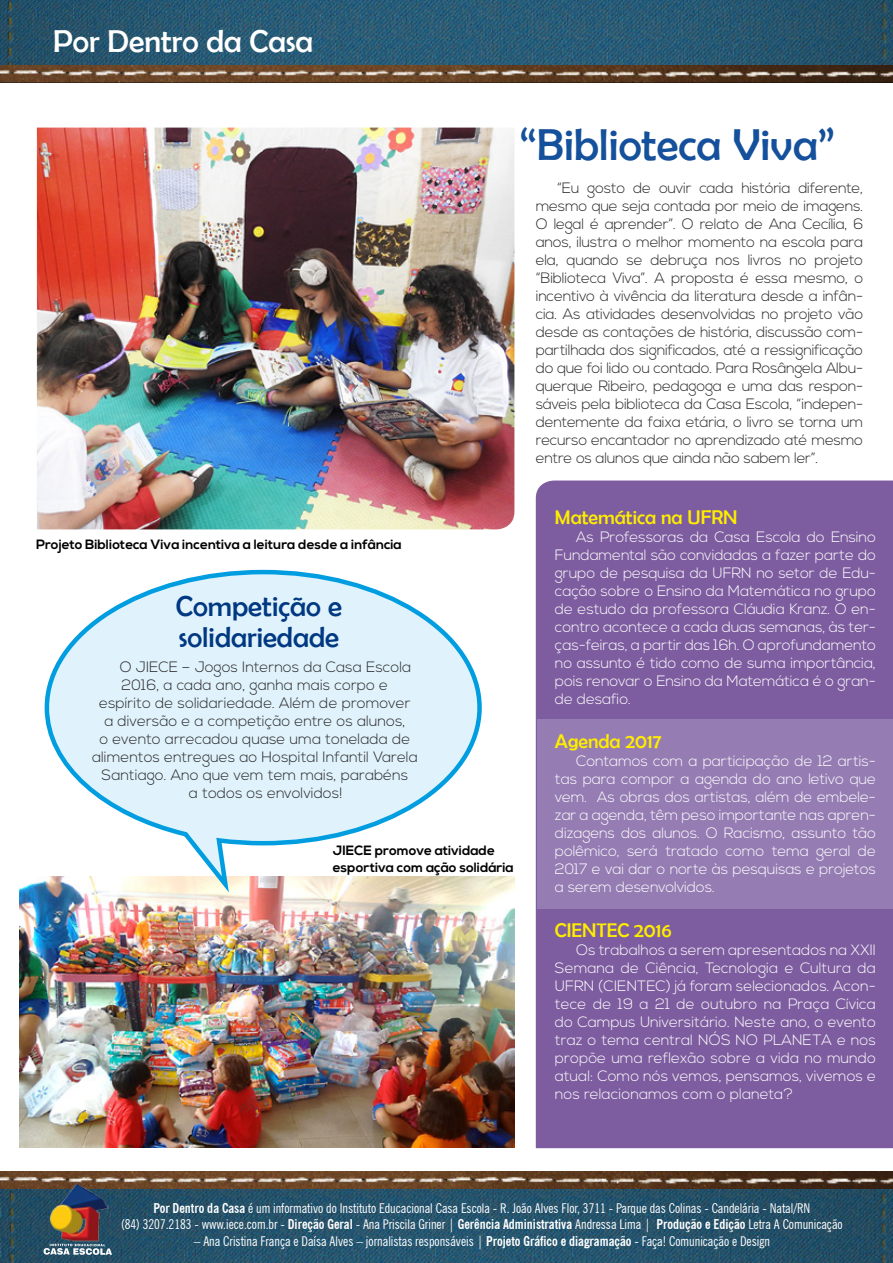
<style>
.page{position:relative;width:893px;height:1263px;background:#fff}
.page>*{position:absolute;margin:0;border:0;box-sizing:border-box;transform-origin:0 0}
.t1{font:44.85px "Berlin Sans FB";color:#14509b}
.t2{font:31.65px "Berlin Sans FB";color:#fff}
.t3{font:28.95px/31px "Berlin Sans FB";color:#003882}
.t4{font:19.95px "Berlin Sans FB";color:#ffed00}
.t5{font:300 15px/18px "Nexa";letter-spacing:-.01em;color:#fff;text-align:justify}
.t6{font:300 15px/18px "Nexa";color:#282829;text-align:justify}
.t7{font:condensed 13.5px/16.2px "News Gothic BT";color:#fff;text-align:center}
.t8{font:700 13.5px/16.2px "Nexa";color:#000}
.s1{font-weight:700}
</style>
<div class="page">
<img style="left:0;top:1188px;width:893px;height:75px">
<img style="left:0;top:0;width:893px;height:66px">
<img style="left:0;top:66px;width:893px;height:17px">
<img style="left:0;top:1171px;width:893px;height:17px">
<div style="left:536px;top:480px;width:357px;height:668px;background:#7d5d9f"></div>
<div style="left:538px;top:720px;width:355px;height:189px;background:#957cb3"></div>
<img style="left:37px;top:128px;width:477px;height:401px">
<img style="left:19px;top:876px;width:495px;height:272px">
<svg style="left:42px;top:569px;width:442px;height:331px"></svg>
<img style="left:49px;top:1182px;width:59px;height:60px">
<svg style="left:44px;top:1244px;width:68px;height:11px"></svg>
<h2 class="t2" style="left:53px;top:24px;width:261px">Por Dentro da Casa</h2>
<h1 class="t1" style="left:520px;top:120px;width:316px">“Biblioteca Viva”</h1>
<p class="t6" style="left:536px;top:180px;width:329px;text-indent:21px">“Eu gosto de ouvir cada história diferente, mesmo que seja contada por meio de imagens.<br>O legal é aprender”. O relato de Ana Cecília, 6 anos, ilustra o melhor momento na escola para ela, quando se debruça nos livros no projeto “Biblioteca Viva”. A proposta é essa mesmo, o incentivo à vivência da literatura desde a infân&shy;cia. As atividades desenvolvidas no projeto vão desde as contações de história, discussão com&shy;partilhada dos significados, até a ressignificação do que foi lido ou contado. Para Rosângela Albu&shy;querque Ribeiro, pedagoga e uma das respon&shy;sáveis pela biblioteca da Casa Escola, “indepen&shy;dentemente da faixa etária, o livro se torna um recurso encantador no aprendizado até mesmo entre os alunos que ainda não sabem ler”.</p>
<p class="t8" style="left:36px;top:537px;width:367px">Projeto Biblioteca Viva incentiva a leitura desde a infância</p>
<h3 class="t3" style="left:176px;top:590px;width:168px">Competição e solidariedade</h3>
<p class="t6" style="left:120px;top:658px;width:293px">O JIECE – Jogos Internos da Casa Escola</p>
<p class="t6" style="left:122px;top:676px;width:268px">2016, a cada ano, ganha mais corpo e</p>
<p class="t6" style="left:99px;top:694px;width:313px">espírito de solidariedade. Além de promover</p>
<p class="t6" style="left:104px;top:712px;width:303px">a diversão e a competição entre os alunos,</p>
<p class="t6" style="left:100px;top:730px;width:312px">o evento arrecadou quase uma tonelada de</p>
<p class="t6" style="left:92px;top:748px;width:327px">alimentos entregues ao Hospital Infantil Varela</p>
<p class="t6" style="left:102px;top:766px;width:308px">Santiago. Ano que vem tem mais, parabéns</p>
<p class="t6" style="left:189px;top:784px;width:155px">a todos os envolvidos!</p>
<p class="t8" style="left:333px;top:843px;width:183px">Jiece promove atividade esportiva com ação solidária</p>
<h3 class="t4" style="left:555px;top:506px;width:184px">Matemática na UFRN</h3>
<p class="t5" style="left:555px;top:528px;width:323px;text-indent:21px">As Professoras da Casa Escola do Ensino Fundamental são convidadas a fazer parte do grupo de pesquisa da UFRN no setor de Edu&shy;cação sobre o Ensino da Matemática no grupo de estudo da professora Cláudia Kranz. O en&shy;contro acontece a cada duas semanas, às ter&shy;ças-feiras, a partir das 16h. O aprofundamento no assunto é tido como de suma importância, pois renovar o Ensino da Matemática é o gran&shy;de desafio.</p>
<h3 class="t4" style="left:555px;top:730px;width:108px">Agenda 2017</h3>
<p class="t5" style="left:555px;top:753px;width:323px;text-indent:21px">Contamos com a participação de 12 artis&shy;tas para compor a agenda do ano letivo que vem. As obras dos artistas, além de embele&shy;zar a agenda, têm peso importante nas apren&shy;dizagens dos alunos. O Racismo, assunto tão polêmico, será tratado como tema geral de 2017 e vai dar o norte às pesquisas e projetos a serem desenvolvidos.</p>
<h3 class="t4" style="left:555px;top:919px;width:118px">CIENTEC 2016</h3>
<p class="t5" style="left:555px;top:941px;width:323px;text-indent:21px">Os trabalhos a serem apresentados na XXII Semana de Ciência, Tecnologia e Cultura da UFRN (CIENTEC) já foram selecionados. Acon&shy;tece de 19 a 21 de outubro na Praça Cívica do Campus Universitário. Neste ano, o evento traz o tema central NÓS NO PLANETA e nos propõe uma reflexão sobre a vida no mundo atual: Como nós vemos, pensamos, vivemos e nos relacionamos com o planeta?</p>
<p class="t7" style="left:121px;top:1200px;width:723px"><span class="s1">Por Dentro da Casa</span> é um informativo do Instituto Educacional Casa Escola - R. João Alves Flor, 3711 - Parque das Colinas - Candelária - Natal/RN<br>(84) 3207.2183 - www.iece.com.br - <span class="s1">Direção Geral</span> - Ana Priscila Griner | <span class="s1">Gerência Administrativa</span> Andressa Lima | <span class="s1">Produção e Edição</span> Letra A Comunicação</p>
<p class="t7" style="left:194px;top:1232px;width:578px">– Ana Cristina França e Daísa Alves – jornalistas responsáveis | <span class="s1">Projeto Gráfico e diagramação</span> - Faça! Comunicação e Design</p>
</div>
